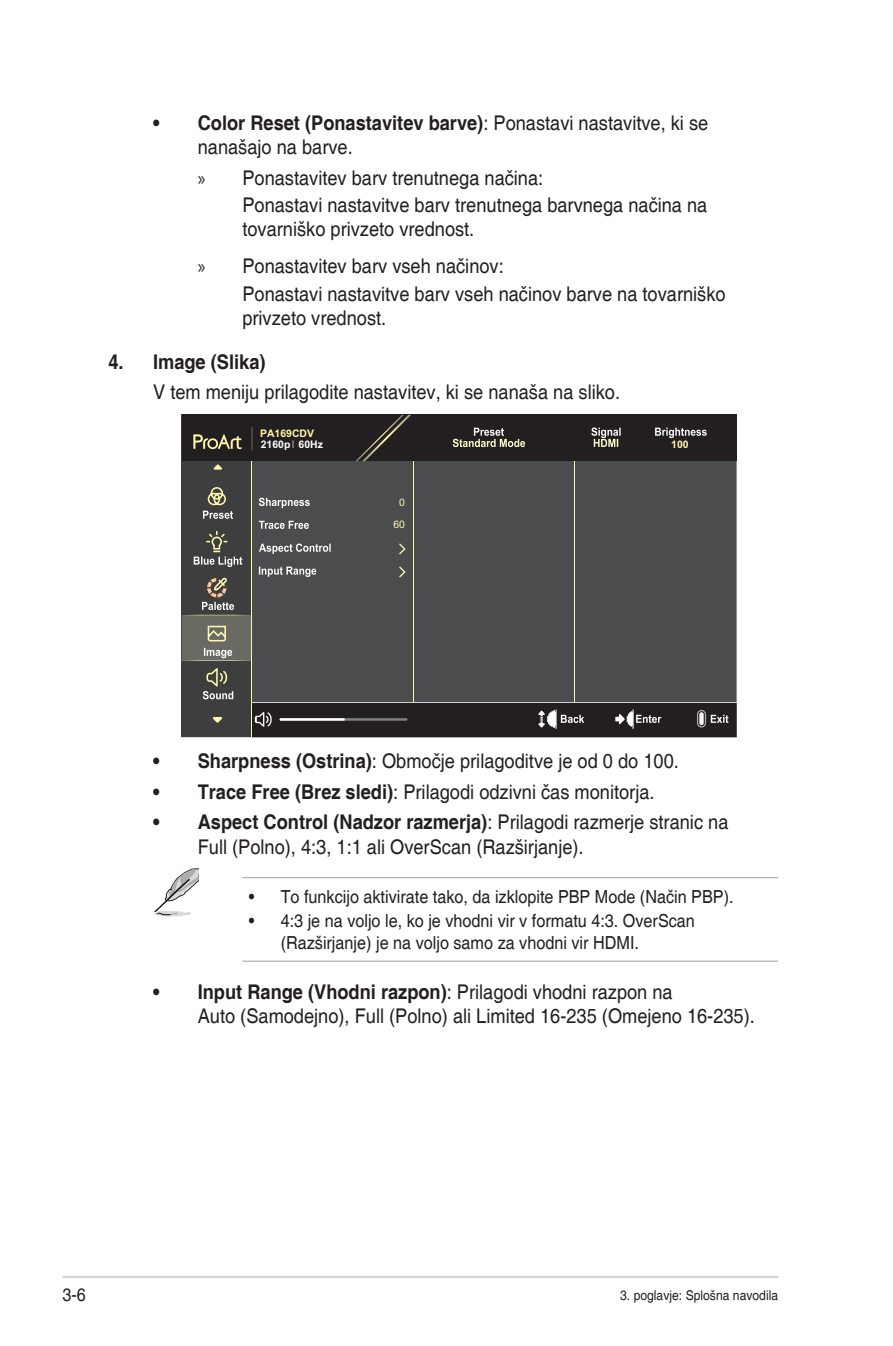
<style>
.page{position:relative;width:893px;height:1346px;background:#fff}
.page>*{position:absolute;margin:0;border:0;box-sizing:border-box;transform-origin:0 0}
.Body_Text_Indent{font:20.25px/24.3px "Helvetica";color:#231f20;scale:.9 1}
.t1{font:700 20.25px "Helvetica";color:#231f20;scale:.9 1}
.t2{font:18px/21.6px "Helvetica";color:#231f20;scale:.9 1}
.t3{font:13.5px "Helvetica";color:#231f20;scale:.9 1}
.t4{font:700 10.35px/11.5px "Arial";color:#fff}
.t5{font:10.35px "Arial";color:#fff8ae}
.t6{font:700 10.35px "Arial";color:#fff8ae}
.s1{font-weight:700}
.s2{font-family:"Myriad Pro"}
.s3{color:#fff8ae}
</style>
<div class="page">
<hr style="left:63px;top:1276px;width:715px;height:2px;background:#d1d2d4">
<div style="left:253px;top:461px;width:484px;height:18px;background:#4b4c4d"></div>
<div style="left:182px;top:415px;width:70px;height:322px;background:#3e3e3f"></div>
<div style="left:182px;top:415px;width:555px;height:46px;background:#231f20"></div>
<svg style="left:252px;top:427px;width:1px;height:23px"></svg>
<hr style="left:413px;top:461px;width:1px;height:241px;background:#fff8ae">
<hr style="left:574px;top:461px;width:1px;height:241px;background:#fff8ae">
<img style="left:404px;top:415px;width:7px;height:7px">
<img style="left:356px;top:415px;width:48px;height:46px">
<svg style="left:213px;top:464px;width:9px;height:6px"></svg>
<svg style="left:193px;top:434px;width:49px;height:15px"></svg>
<hr style="left:252px;top:461px;width:1px;height:276px;background:#fff8ae">
<svg style="left:453px;top:428px;width:72px;height:19px"></svg>
<svg style="left:591px;top:427px;width:30px;height:20px"></svg>
<svg style="left:182px;top:479px;width:555px;height:258px;background:#4a4a4b"></svg>
<svg style="left:655px;top:428px;width:52px;height:10px"></svg>
<hr style="left:242px;top:877px;width:536px;height:1px;background:#a8a9ad">
<hr style="left:242px;top:960px;width:536px;height:2px;background:#a8a9ad">
<svg style="left:154px;top:868px;width:44px;height:49px"></svg>
<p class="Body_Text_Indent" style="left:198px;top:111px;width:569px;text-indent:-45px"><span class="s1">• Color Reset (Ponastavitev barve)</span>: Ponastavi nastavitve, ki se nanašajo na barve.</p>
<p class="Body_Text_Indent" style="left:198px;top:166px;width:385px"><span class="s2">»</span> Ponastavitev barv trenutnega načina:</p>
<p class="Body_Text_Indent" style="left:242px;top:193px;width:518px">Ponastavi nastavitve barv trenutnega barvnega načina na tovarniško privzeto vrednost.</p>
<p class="Body_Text_Indent" style="left:198px;top:255px;width:341px"><span class="s2">»</span> Ponastavitev barv vseh načinov:</p>
<p class="Body_Text_Indent" style="left:242px;top:282px;width:538px">Ponastavi nastavitve barv vseh načinov barve na tovarniško privzeto vrednost.</p>
<p class="t1" style="left:108px;top:349px;width:176px">4. Image (Slika)</p>
<p class="Body_Text_Indent" style="left:153px;top:381px;width:520px">V tem meniju prilagodite nastavitev, ki se nanaša na sliko.</p>
<p class="t4" style="left:260px;top:427px;width:64px"><span class="s3">PA169CDV<br></span>2160p 60Hz</p>
<p class="t6" style="left:671px;top:437px;width:19px">100</p>
<p class="t5" style="left:399px;top:495px;width:7px">0</p>
<p class="t5" style="left:393px;top:518px;width:13px">60</p>
<p class="Body_Text_Indent" style="left:153px;top:749px;width:586px"><span class="s1">• Sharpness (Ostrina)</span>: Območje prilagoditve je od 0 do 100.</p>
<p class="Body_Text_Indent" style="left:153px;top:780px;width:559px"><span class="s1">• Trace Free (Brez sledi)</span>: Prilagodi odzivni čas monitorja.</p>
<p class="Body_Text_Indent" style="left:198px;top:811px;width:591px;text-indent:-45px"><span class="s1">• Aspect Control (Nadzor razmerja)</span>: Prilagodi razmerje stranic na<br>Full (Polno), 4:3, 1:1 ali OverScan (Razširjanje).</p>
<p class="t2" style="left:249px;top:886px;width:540px">• To funkcijo aktivirate tako, da izklopite PBP Mode (Način PBP).</p>
<p class="t2" style="left:281px;top:911px;width:462px;text-indent:-32px">• 4:3 je na voljo le, ko je vhodni vir v formatu 4:3. OverScan (Razširjanje) je na voljo samo za vhodni vir HDMI.</p>
<p class="Body_Text_Indent" style="left:198px;top:980px;width:620px;text-indent:-45px"><span class="s1">• Input Range (Vhodni razpon)</span>: Prilagodi vhodni razpon na<br>Auto (Samodejno), Full (Polno) ali Limited 16-235 (Omejeno 16-235).</p>
<p class="t2" style="left:63px;top:1284px;width:28px">3-6</p>
<p class="t3" style="left:620px;top:1287px;width:177px">3. poglavje: Splošna navodila</p>
</div>
